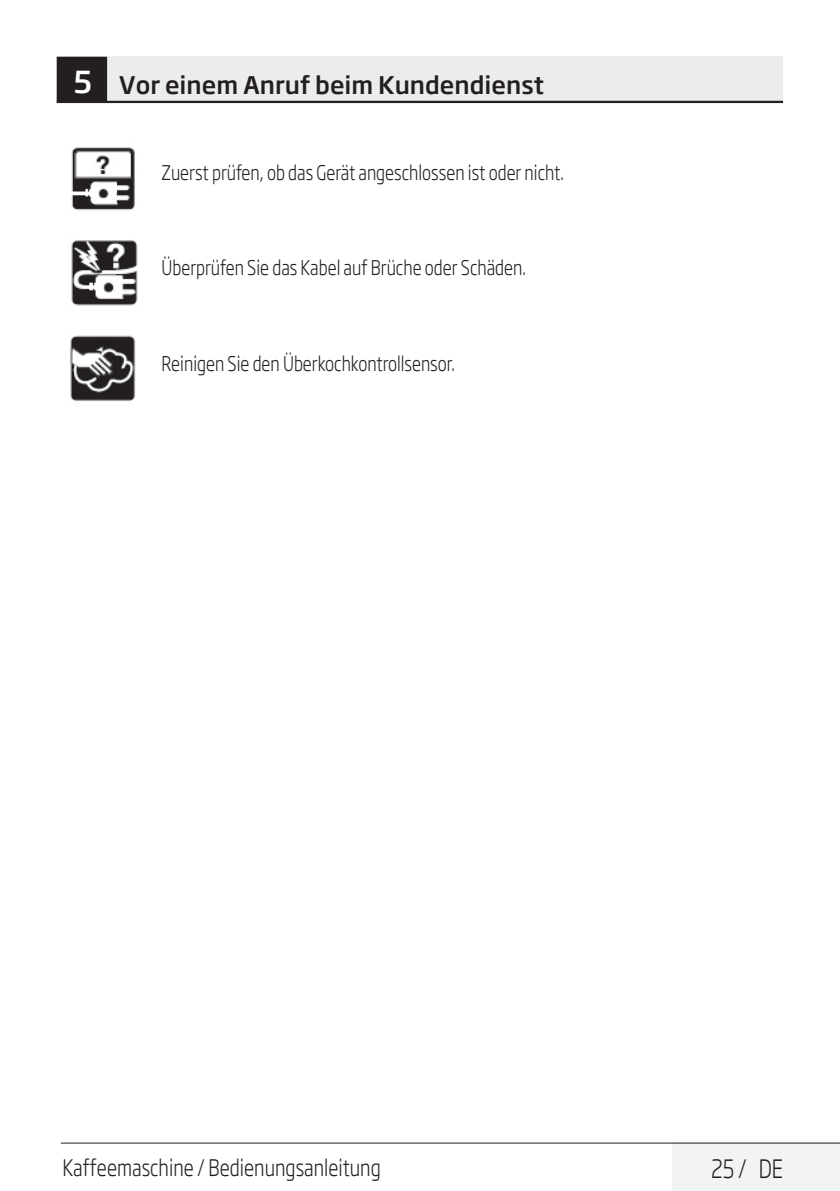
<style>
.page{position:relative;width:840px;height:1191px;background:#fff}
.page>*{position:absolute;margin:0;border:0;box-sizing:border-box;transform-origin:0 0}
.t1{font:300 25px "Soho Gothic Pro";color:#231f20;scale:.8 1}
.Unite_Baslik_Icerik{font:500 24px "Soho Gothic Pro";color:#231f20}
.t2{font:300 22.4px "Soho Gothic Pro";color:#231f20;scale:.8 1}
.Duz_Metin{font:300 20px "Soho Gothic Pro";color:#231f20;scale:.8 1}
.s1{font-size:30px;color:#fff}
</style>
<div class="page">
<div style="left:672px;top:1142px;width:167px;height:49px;background:#f2f3f4"></div>
<hr style="left:61px;top:1142px;width:778px;height:1px;background:#231f20">
<div style="left:57px;top:57px;width:725px;height:45px;background:#ececee"></div>
<hr style="left:57px;top:101px;width:725px;height:2px;background:#231f20">
<div style="left:58px;top:58px;width:48px;height:43px;background:#231f20"></div>
<div style="left:57px;top:57px;width:50px;height:45px;border:2px solid #231f20"></div>
<img style="left:71px;top:147px;width:67px;height:159px">
<img style="left:70px;top:335px;width:66px;height:66px">
<p class="Unite_Baslik_Icerik" style="left:74px;top:66px;width:471px"><span class="s1">5</span> Vor einem Anruf beim Kundendienst</p>
<p class="Duz_Metin" style="left:161px;top:157px;width:504px">Zuerst prüfen, ob das Gerät angeschlossen ist oder nicht.</p>
<p class="Duz_Metin" style="left:161px;top:252px;width:456px">Überprüfen Sie das Kabel auf Brüche oder Schäden.</p>
<p class="Duz_Metin" style="left:161px;top:348px;width:368px">Reinigen Sie den Überkochkontrollsensor.</p>
<p class="t2" style="left:62px;top:1150px;width:399px">Kaffeemaschine / Bedienungsanleitung</p>
<p class="t1" style="left:710px;top:1149px;width:92px">25 / DE</p>
</div>
